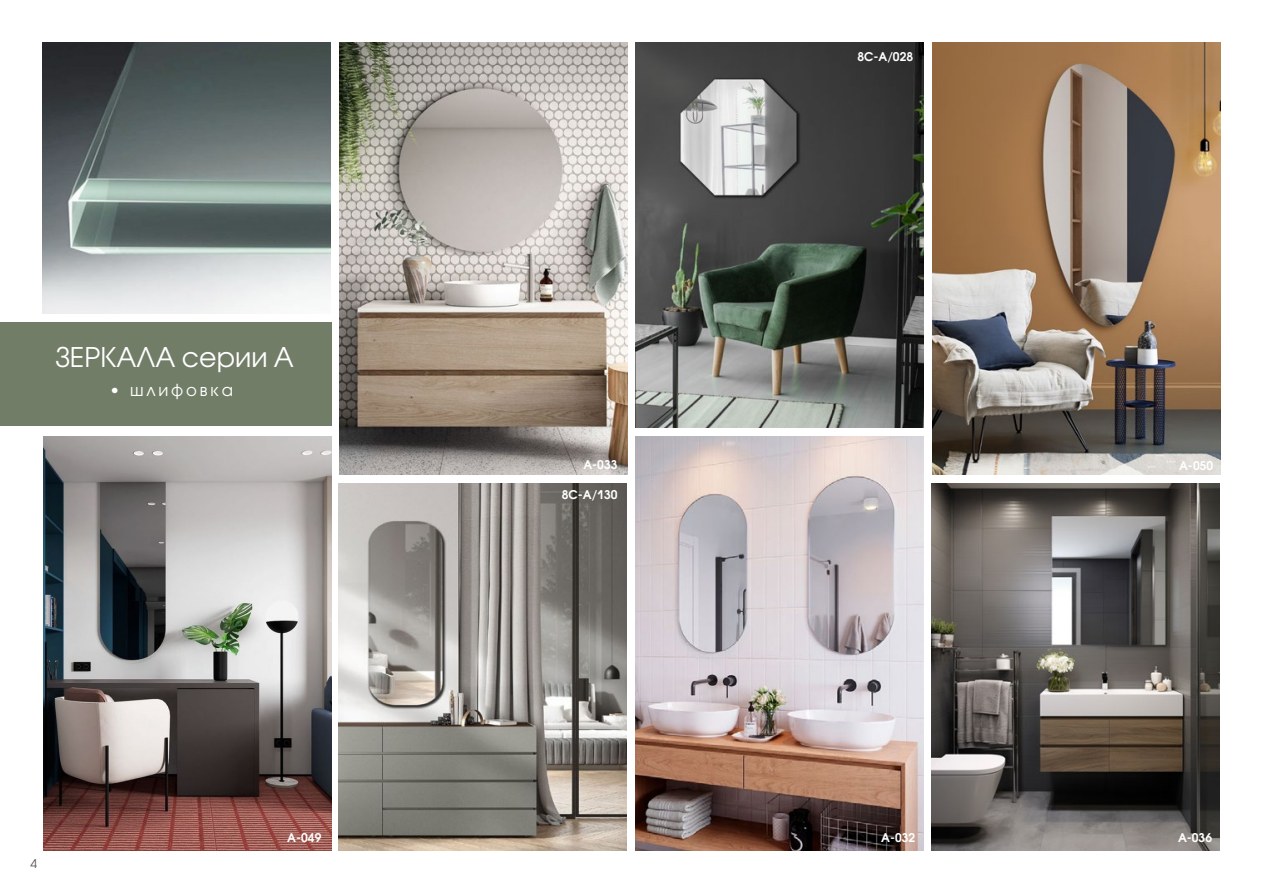
<style>
.page{position:relative;width:1263px;height:893px;background:#fff}
.page>*{position:absolute;margin:0;border:0;box-sizing:border-box;transform-origin:0 0}
.t1{font:27px "Avant Garde Gothic C";color:#fff}
.t2{font:16.5px "Avant Garde Gothic C";letter-spacing:.17em;color:#fff}
.t3{font:600 12px "Avant Garde Gothic C";color:#fff}
.t4{font:12px "Avant Garde Gothic C";color:#575756}
.s1{font-family:"AG Opus"}
</style>
<div class="page">
<img style="left:338px;top:483px;width:288px;height:367px">
<img style="left:43px;top:43px;width:287px;height:271px">
<img style="left:636px;top:43px;width:288px;height:384px">
<img style="left:932px;top:483px;width:288px;height:367px">
<img style="left:43px;top:436px;width:288px;height:414px">
<img style="left:636px;top:436px;width:288px;height:414px">
<img style="left:339px;top:43px;width:288px;height:431px">
<img style="left:932px;top:43px;width:288px;height:431px">
<div style="left:0;top:322px;width:331px;height:103px;background:#717d67"></div>
<h1 class="t1" style="left:55px;top:341px;width:240px">ЗЕРКАЛА серии А</h1>
<h2 class="t2" style="left:110px;top:380px;width:124px"><span class="s1">•</span> шлифовка</h2>
<p class="t3" style="left:857px;top:49px;width:57px">8C-А/028</p>
<p class="t3" style="left:583px;top:458px;width:36px">А-033</p>
<p class="t3" style="left:1179px;top:458px;width:36px">А-050</p>
<p class="t3" style="left:562px;top:487px;width:57px">8C-А/130</p>
<p class="t4" style="left:31px;top:857px;width:8px">4</p>
<p class="t3" style="left:287px;top:830px;width:36px">А-049</p>
<p class="t3" style="left:881px;top:830px;width:36px">А-032</p>
<p class="t3" style="left:1178px;top:830px;width:36px">А-036</p>
</div>
